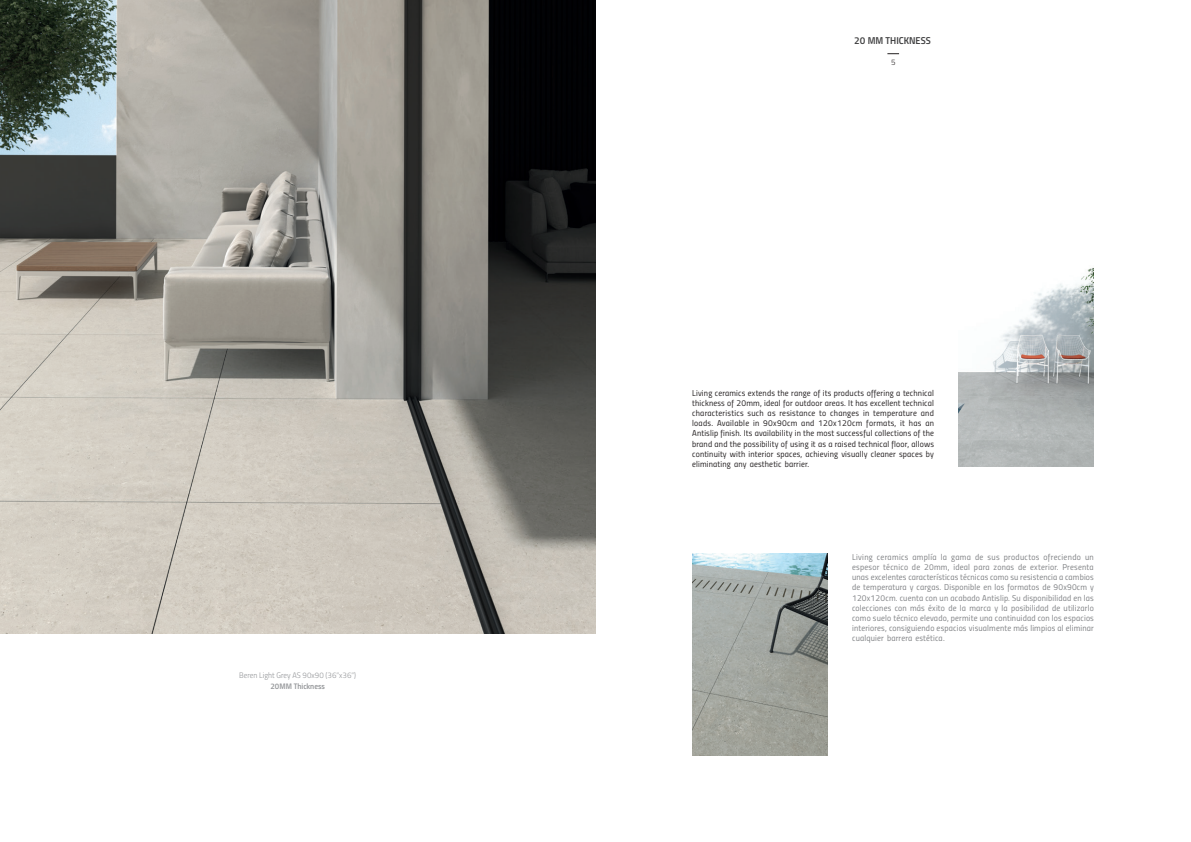
<style>
.page{position:relative;width:1191px;height:842px;background:#fff}
.page>*{position:absolute;margin:0;border:0;box-sizing:border-box;transform-origin:0 0}
.t1{font:10px "Titillium Semibold Upright";color:#3e3e3f}
.t2{font:8.5px/10.2px "Titillium Regular Upright";letter-spacing:.02em;color:#808285;text-align:justify}
.t3{font:8.5px/10.2px "Titillium Regular Upright";letter-spacing:.02em;color:#231f20;text-align:justify}
.t4{font:8px "Titillium Light Upright";color:#939598}
.t5{font:8px "Titillium Semibold Upright";color:#939598}
.t6{font:8px "Titillium Light Upright";color:#231f20}
</style>
<div class="page">
<svg style="left:887px;top:54px;width:12px;height:1px"></svg>
<img style="left:0;top:0;width:595px;height:633px">
<img style="left:693px;top:553px;width:134px;height:202px">
<img style="left:958px;top:268px;width:135px;height:199px">
<p class="t4" style="left:239px;top:669px;width:118px">Beren Light Grey AS 90x90 (36”x36”)</p>
<p class="t5" style="left:270px;top:680px;width:56px">20MM Thickness</p>
<p class="t1" style="left:854px;top:32px;width:78px">20 MM THICKNESS</p>
<p class="t6" style="left:891px;top:56px;width:6px">5</p>
<p class="t3" style="left:692px;top:387px;width:243px">Living ceramics extends the range of its products offering a technical thickness of 20mm, ideal for outdoor areas. It has excellent technical characteristics such as resistance to changes in temperature and loads. Available in 90x90cm and 120x120cm formats, it has an Antislip finish. Its availability in the most successful collections of the brand and the possibility of using it as a raised technical floor, allows continuity with interior spaces, achieving visually cleaner spaces by eliminating any aesthetic barrier.</p>
<p class="t2" style="left:852px;top:551px;width:243px">Living ceramics amplía la gama de sus productos ofreciendo un espesor técnico de 20mm, ideal para zonas de exterior. Presenta unas excelentes características técnicas como su resistencia a cambios de temperatura y cargas. Disponible en los formatos de 90x90cm y 120x120cm. cuenta con un acabado Antislip. Su disponibilidad en las colecciones con más éxito de la marca y la posibilidad de utilizarlo como suelo técnico elevado, permite una continuidad con los espacios interiores, consiguiendo espacios visualmente más limpios al eliminar cualquier barrera estética.</p>
</div>
